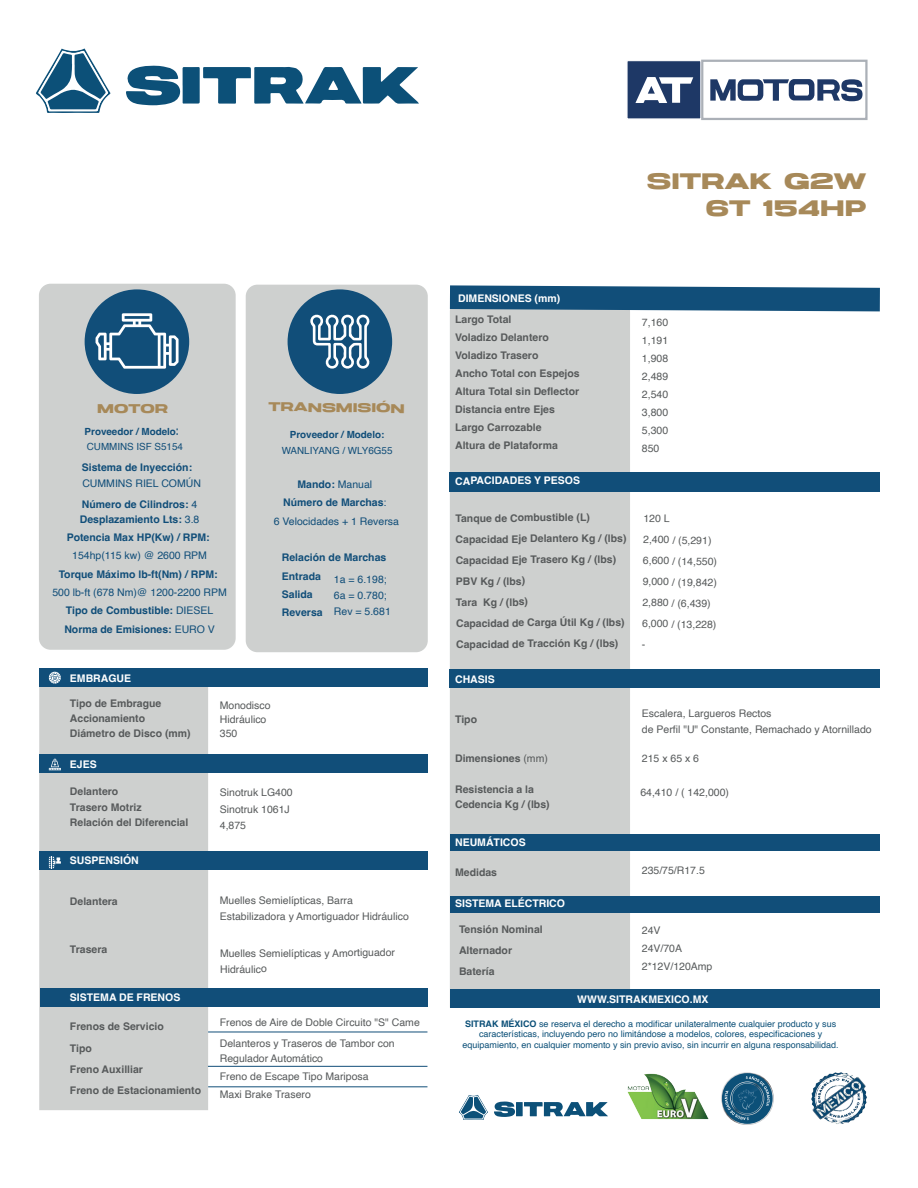
<style>
.page{position:relative;width:918px;height:1188px;background:#fff}
.page>*{position:absolute;margin:0;border:0;box-sizing:border-box;transform-origin:0 0}
.t1{font:22.35px/26.8px "Joyride EXT";color:#a78959;text-align:right}
.t2{font:12.6px "Joyride EXT";color:#a78959}
.t3{font:700 10.5px/21px "Helvetica";color:#575a5b}
.t4{font:10.5px/18px "Helvetica";color:#575a5b}
.t5{font:10.5px/18.3px "Helvetica";color:#114e79;text-align:center}
.t6{font:700 10.5px/18.3px "Helvetica";color:#114e79}
.t7{font:700 10.5px "Helvetica";color:#fff}
.t8{font:700 9.9px/15.1px "Helvetica";color:#114e79}
.t9{font:9.9px "Helvetica";color:#114e79}
.t10{font:9px/10.8px "Helvetica";color:#0c5078;text-align:center}
.s1{font-size:12.6px}
.s2{font-weight:400}
.s3{font-weight:700}
</style>
<div class="page">
<div style="left:39px;top:687px;width:169px;height:423px;background:#ced0cf"></div>
<div style="left:39px;top:754px;width:388px;height:19px;background:#114e79"></div>
<div style="left:39px;top:852px;width:388px;height:18px;background:#114e79"></div>
<svg style="left:49px;top:759px;width:12px;height:11px"></svg>
<svg style="left:49px;top:856px;width:12px;height:12px"></svg>
<hr style="left:208px;top:1066px;width:219px;height:1px;background:#114e79">
<hr style="left:208px;top:1032px;width:219px;height:1px;background:#114e79">
<div style="left:450px;top:311px;width:180px;height:697px;background:#ced0cf"></div>
<svg style="left:450px;top:285px;width:430px;height:26px;background:#255d84"></svg>
<div style="left:450px;top:472px;width:430px;height:20px;background:#114e79"></div>
<div style="left:451px;top:834px;width:429px;height:17px;background:#114e79"></div>
<div style="left:450px;top:896px;width:430px;height:16px;background:#114e79"></div>
<div style="left:39px;top:284px;width:197px;height:366px;background:#ced0cf;border-radius:12px"></div>
<div style="left:85px;top:289px;width:104px;height:105px;background:#114e79;border-radius:50%"></div>
<svg style="left:96px;top:313px;width:83px;height:56px"></svg>
<div style="left:246px;top:285px;width:182px;height:367px;background:#ced0cf;border-radius:12px"></div>
<div style="left:288px;top:289px;width:104px;height:105px;background:#114e79;border-radius:50%"></div>
<svg style="left:310px;top:314px;width:60px;height:55px"></svg>
<hr style="left:208px;top:1086px;width:219px;height:1px;background:#114e79">
<div style="left:40px;top:988px;width:387px;height:18px;background:#114e79"></div>
<div style="left:39px;top:669px;width:388px;height:18px;background:#114e79"></div>
<svg style="left:49px;top:672px;width:12px;height:12px"></svg>
<div style="left:450px;top:989px;width:430px;height:18px;background:#114e79"></div>
<div style="left:450px;top:669px;width:430px;height:19px;background:#114e79"></div>
<svg style="left:721px;top:1072px;width:53px;height:53px"></svg>
<svg style="left:722px;top:1073px;width:51px;height:51px"></svg>
<svg style="left:725px;top:1076px;width:45px;height:44px;background:#356c8c"></svg>
<svg style="left:494px;top:1101px;width:114px;height:16px"></svg>
<svg style="left:459px;top:1095px;width:29px;height:25px"></svg>
<img style="left:627px;top:1073px;width:82px;height:47px">
<img style="left:811px;top:1072px;width:56px;height:52px">
<div style="left:626px;top:60px;width:75px;height:60px;background:#1e3866;border:1px solid #fbfbfc"></div>
<div style="left:701px;top:60px;width:167px;height:60px;background:#fff;border:2px solid #abb0b7"></div>
<svg style="left:635px;top:77px;width:58px;height:26px"></svg>
<svg style="left:710px;top:79px;width:153px;height:22px"></svg>
<svg style="left:126px;top:65px;width:293px;height:40px"></svg>
<svg style="left:36px;top:49px;width:75px;height:64px"></svg>
<h1 class="t1" style="left:647px;top:168px;width:221px">SITRAK G2W<br>6T 154HP</h1>
<p class="t2" style="left:97px;top:401px;width:73px">MOTOR</p>
<p class="t8" style="left:85px;top:425px;width:100px">Proveedor / Modelo<span class="s1">:<br></span><span class="s2">CUMMINS ISF S5154</span></p>
<p class="t6" style="left:82px;top:459px;width:112px">Sistema de Inyección:</p>
<p class="t6" style="left:80px;top:499px;width:121px;line-height:14.4px">Número de Cilindros: <span class="s2">4<br></span>Desplazamiento Lts: <span class="s2">3.8</span></p>
<p class="t6" style="left:67px;top:529px;width:144px">Potencia Max HP(Kw) / RPM:</p>
<p class="t5" style="left:72px;top:547px;width:136px">154hp(115 kw) @ 2600 RPM</p>
<p class="t6" style="left:59px;top:566px;width:161px">Torque Máximo lb-ft(Nm) / RPM:</p>
<p class="t5" style="left:52px;top:583px;width:176px">500 lb-ft (678 Nm)@ 1200-2200 RPM<br><span class="s3">Tipo de Combustible:</span> DIESEL<br><span class="s3">Norma de Emisiones:</span> EURO V</p>
<p class="t5" style="left:82px;top:474px;width:120px">CUMMINS RIEL COMÚN</p>
<p class="t2" style="left:269px;top:399px;width:138px;rotate:1deg">TRANSMISIÓN</p>
<p class="t8" style="left:290px;top:428px;width:96px">Proveedor / Modelo:</p>
<p class="t9" style="left:282px;top:443px;width:112px">WANLIYANG / WLY6G55</p>
<p class="t5" style="left:274px;top:475px;width:127px"><span class="s3">Mando:</span> Manual<br><span class="s3">Número de Marchas</span>:<br>6 Velocidades + 1 Reversa</p>
<p class="t6" style="left:282px;top:550px;width:106px">Relación de Marchas<br>Entrada<br>Salida<br>Reversa</p>
<p class="t5" style="left:334px;top:572px;width:58px;line-height:16px;text-align:left">1a = 6.198;<br>6a = 0.780;<br>Rev = 5.681</p>
<p class="t7" style="left:458px;top:292px;width:104px">DIMENSIONES (mm)</p>
<p class="t3" style="left:455px;top:311px;width:126px;line-height:18px">Largo Total<br>Voladizo Delantero<br>Voladizo Trasero<br>Ancho Total con Espejos<br>Altura Total sin Deflector<br>Distancia entre Ejes<br>Largo Carrozable<br>Altura de Plataforma</p>
<p class="t7" style="left:455px;top:474px;width:126px">CAPACIDADES Y PESOS</p>
<p class="t3" style="left:455px;top:508px;width:173px">Tanque de Combustible (L)<br>Capacidad Eje Delantero Kg / (lbs)<br>Capacidad Eje Trasero Kg / (lbs)<br>PBV Kg / (lbs)<br>Tara Kg / (lbs)<br>Capacidad de Carga Útil Kg / (lbs)<br>Capacidad de Tracción Kg / (lbs)</p>
<p class="t7" style="left:70px;top:672px;width:63px">EMBRAGUE</p>
<p class="t7" style="left:455px;top:673px;width:41px">CHASIS</p>
<p class="t4" style="left:642px;top:314px;width:28px;text-align:justify">7,160<br>1,191<br>1,908<br>2,489<br>2,540<br>3,800<br>5,300<br>850</p>
<p class="t4" style="left:644px;top:508px;width:76px;line-height:21px;rotate:1deg">120 L<br>2,400 / (5,291)<br>6,600 / (14,550)<br>9,000 / (19,842)<br>2,880 / (6,439)<br>6,000 / (13,228) -</p>
<p class="t3" style="left:70px;top:697px;width:122px;line-height:15.3px">Tipo de Embrague<br>Accionamiento<br>Diámetro de Disco (mm)</p>
<p class="t7" style="left:70px;top:758px;width:28px">EJES</p>
<p class="t3" style="left:70px;top:785px;width:120px;line-height:15.3px">Delantero<br>Trasero Motriz<br>Relación del Diferencial</p>
<p class="t4" style="left:220px;top:698px;width:52px;line-height:14.1px">Monodisco<br>Hidráulico<br>350</p>
<p class="t4" style="left:220px;top:785px;width:74px;line-height:16.5px">Sinotruk LG400<br>Sinotruk 1061J<br>4,875</p>
<p class="t3" style="left:455px;top:710px;width:23px">Tipo</p>
<p class="t4" style="left:642px;top:706px;width:231px;line-height:15.3px">Escalera, Largueros Rectos<br>de Perfil "U" Constante, Remachado y Atornillado</p>
<p class="t3" style="left:455px;top:749px;width:94px">Dimensiones <span class="s2">(mm)</span></p>
<p class="t3" style="left:455px;top:782px;width:96px;line-height:15.3px">Resistencia a la<br>Cedencia Kg / (lbs)</p>
<p class="t4" style="left:642px;top:750px;width:59px">215 x 65 x 6</p>
<p class="t4" style="left:640px;top:784px;width:90px">64,410 / ( 142,000)</p>
<p class="t7" style="left:455px;top:836px;width:72px">NEUMÁTICOS</p>
<p class="t7" style="left:70px;top:854px;width:70px">SUSPENSIÓN</p>
<p class="t3" style="left:455px;top:863px;width:44px">Medidas</p>
<p class="t4" style="left:642px;top:862px;width:65px">235/75/R17.5</p>
<p class="t3" style="left:70px;top:892px;width:49px">Delantera</p>
<p class="t3" style="left:70px;top:940px;width:39px">Trasera</p>
<p class="t4" style="left:220px;top:893px;width:191px;line-height:15.3px">Muelles Semielípticas, Barra<br>Estabilizadora y Amortiguador Hidráulico</p>
<p class="t4" style="left:220px;top:946px;width:177px;line-height:15.8px">Muelles Semielípticas y Amortiguador<br>Hidráulico</p>
<p class="t7" style="left:455px;top:897px;width:111px">SISTEMA ELÉCTRICO</p>
<p class="t3" style="left:459px;top:920px;width:85px">Tensión Nominal<br>Alternador<br>Batería</p>
<p class="t4" style="left:642px;top:922px;width:72px">24V<br>24V/70A<br>2*12V/120Amp</p>
<p class="t7" style="left:70px;top:991px;width:112px">SISTEMA DE FRENOS</p>
<p class="t7" style="left:577px;top:993px;width:133px">WWW.SITRAKMEXICO.MX</p>
<p class="t3" style="left:70px;top:1017px;width:95px;line-height:21.5px">Frenos de Servicio<br>Tipo</p>
<p class="t3" style="left:70px;top:1060px;width:133px">Freno Auxilliar<br>Freno de Estacionamiento</p>
<p class="t4" style="left:220px;top:1013px;width:202px">Frenos de Aire de Doble Circuito "S" Came</p>
<p class="t4" style="left:220px;top:1036px;width:176px;line-height:15.3px">Delanteros y Traseros de Tambor con<br>Regulador Automático</p>
<p class="t4" style="left:220px;top:1067px;width:150px">Freno de Escape Tipo Mariposa<br>Maxi Brake Trasero</p>
<p class="t10" style="left:463px;top:1018px;width:378px"><span class="s3">SITRAK MÉXICO</span> se reserva el derecho a modificar unilateralmente cualquier producto y sus características, incluyendo pero no limitándose a modelos, colores, especificaciones y equipamiento, en cualquier momento y sin previo aviso, sin incurrir en alguna responsabilidad.</p>
</div>
